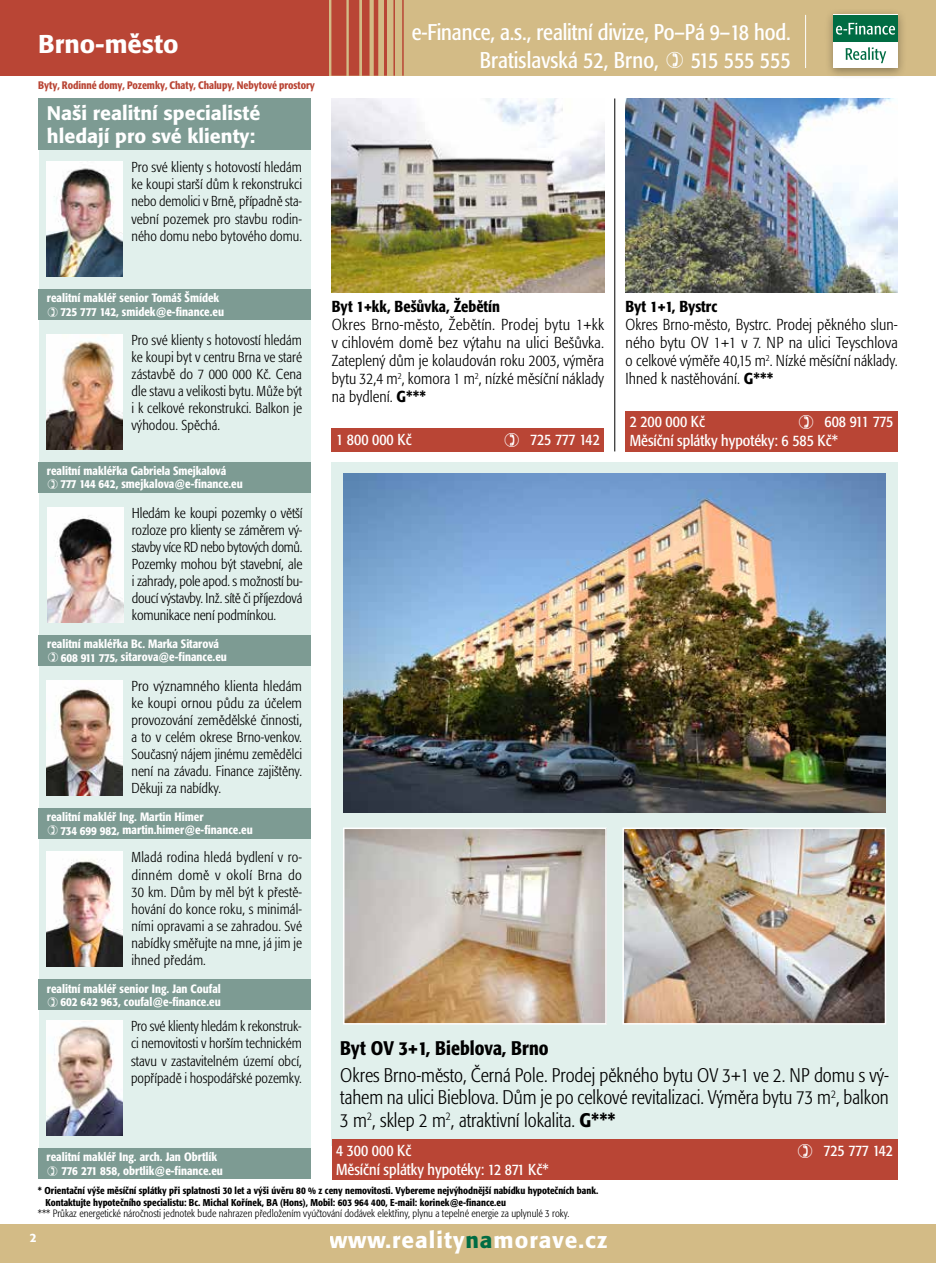
<style>
.page{position:relative;width:936px;height:1263px;background:#fff}
.page>*{position:absolute;margin:0;border:0;box-sizing:border-box;transform-origin:0 0}
.t1{font:500 25.5px "Formata";color:#fff}
.t2{font:condensed 22.5px/28.5px "Formata";letter-spacing:-.005em;color:#fff}
.t3{font:500 22.5px "Formata";letter-spacing:.045em;color:#fff}
.t4{font:300 condensed 19.5px/22.5px "Formata";color:#000;text-align:justify}
.t5{font:500 19.5px/23.4px "Formata";color:#fff}
.t6{font:500 condensed 19.5px "Formata";color:#000}
.t7{font:300 condensed 15.75px/18px "Formata";letter-spacing:.005em;color:#000;text-align:justify}
.t8{font:condensed 15.75px/18.9px "Formata";color:#fff}
.t9{font:500 condensed 15.75px "Formata";color:#000}
.t10{font:condensed 15.75px "Formata";letter-spacing:-.025em;color:#fff}
.t11{font:300 condensed 14.25px/17.1px "Formata";letter-spacing:.005em;color:#000;text-align:justify}
.t12{font:500 condensed 12px/13.5px "Formata";color:#fff}
.t13{font:500 12px "Formata";color:#fff}
.t14{font:500 condensed 10.8px "Formata";letter-spacing:-.005em;color:#b94535}
.t15{font:300 condensed 10.5px "Formata";color:#000}
.t16{font:500 condensed 9.9px/11.9px "Formata";color:#000}
.s1{font-weight:500}
.s2{color:#006c43}
</style>
<div class="page">
<div style="left:39px;top:150px;width:271px;height:1029px;background:#e1f0ec"></div>
<div style="left:38px;top:99px;width:273px;height:51px;background:#7d9b93"></div>
<img style="left:47px;top:680px;width:76px;height:115px">
<div style="left:38px;top:808px;width:272px;height:30px;background:#7d9b93"></div>
<img style="left:47px;top:852px;width:76px;height:115px">
<div style="left:38px;top:979px;width:272px;height:31px;background:#7d9b93"></div>
<div style="left:38px;top:289px;width:272px;height:31px;background:#7d9b93"></div>
<img style="left:47px;top:162px;width:76px;height:115px">
<div style="left:38px;top:462px;width:272px;height:30px;background:#7d9b93"></div>
<img style="left:47px;top:334px;width:76px;height:115px">
<img style="left:47px;top:507px;width:76px;height:115px">
<div style="left:39px;top:635px;width:272px;height:30px;background:#7d9b93"></div>
<div style="left:38px;top:1148px;width:272px;height:31px;background:#7d9b93"></div>
<img style="left:46px;top:1020px;width:77px;height:115px">
<img style="left:332px;top:98px;width:272px;height:194px">
<div style="left:332px;top:428px;width:272px;height:23px;background:#b94535"></div>
<img style="left:625px;top:98px;width:272px;height:194px">
<div style="left:625px;top:411px;width:272px;height:40px;background:#b94535"></div>
<div style="left:331px;top:462px;width:566px;height:684px;background:#e1f0ec"></div>
<div style="left:332px;top:1140px;width:565px;height:40px;background:#b94535"></div>
<img style="left:344px;top:474px;width:541px;height:339px">
<img style="left:346px;top:830px;width:257px;height:191px">
<div style="left:343px;top:827px;width:263px;height:197px;border:2px solid #fff"></div>
<img style="left:625px;top:830px;width:258px;height:191px">
<div style="left:622px;top:827px;width:264px;height:197px;border:2px solid #fff"></div>
<hr style="left:614px;top:98px;width:1px;height:353px;background:#000">
<div style="left:329px;top:1225px;width:606px;height:38px;background:#d3bb86"></div>
<div style="left:0;top:1225px;width:330px;height:38px;background:#d3bb86"></div>
<div style="left:0;top:0;width:395px;height:76px;background:#b94535"></div>
<div style="left:330px;top:0;width:605px;height:76px;background:#d3bb86"></div>
<div style="left:823px;top:8px;width:84px;height:71px;background:#000;opacity:.35"></div>
<div style="left:833px;top:15px;width:64px;height:53px;background:#fff"></div>
<div style="left:833px;top:15px;width:64px;height:26px;background:#006c43"></div>
<svg style="left:836px;top:23px;width:59px;height:12px"></svg>
<svg style="left:845px;top:47px;width:41px;height:16px"></svg>
<hr style="left:805px;top:15px;width:1px;height:53px;background:#fff">
<hr style="left:402px;top:0;width:1px;height:76px;background:#b94535">
<hr style="left:393px;top:0;width:2px;height:76px;background:#b94535">
<hr style="left:384px;top:0;width:3px;height:76px;background:#b94535">
<hr style="left:374px;top:0;width:4px;height:76px;background:#b94535">
<div style="left:362px;top:0;width:7px;height:76px;background:#b94535"></div>
<div style="left:349px;top:0;width:10px;height:76px;background:#b94535"></div>
<div style="left:331px;top:0;width:15px;height:76px;background:#b94535"></div>
<h1 class="t1" style="left:38px;top:28px;width:142px">Brno-město</h1>
<h2 class="t2" style="left:479px;top:18px;width:312px;text-indent:-68px">e-Finance, a.s., realitní divize, Po–Pá 9–18 hod.<br>Bratislavská 52, Brno,</h2>
<h2 class="t2" style="left:690px;top:46px;width:101px">515 555 555</h2>
<p class="t14" style="left:38px;top:79px;width:278px">Byty, Rodinné domy, Pozemky, Chaty, Chalupy, Nebytové prostory</p>
<h3 class="t5" style="left:47px;top:101px;width:215px">Naši realitní specialisté hledají pro své klienty:</h3>
<p class="t11" style="left:131px;top:159px;width:172px">Pro své klienty s hotovostí hledám ke koupi starší dům k rekonstrukci nebo demolici v Brně, případně sta&shy;vební pozemek pro stavbu rodin&shy;ného domu nebo bytového domu.</p>
<p class="t12" style="left:60px;top:291px;width:165px;text-indent:-14px">realitní makléř senior Tomáš Šmídek<br>725 777 142, smidek@e-finance.eu</p>
<p class="t11" style="left:131px;top:331px;width:172px">Pro své klienty s hotovostí hledám ke koupi byt v centru Brna ve staré zástavbě do 7 000 000 Kč. Cena dle stavu a velikosti bytu. Může být i k celkové rekonstrukci. Balkon je výhodou. Spěchá.</p>
<p class="t12" style="left:60px;top:464px;width:184px;text-indent:-14px">realitní makléřka Gabriela Smejkalová<br>777 144 642, smejkalova@e-finance.eu</p>
<p class="t11" style="left:132px;top:504px;width:172px">Hledám ke koupi pozemky o větší rozloze pro klienty se záměrem vý&shy;stavby více RD nebo bytových domů.<br>Pozemky mohou být stavební, ale i zahrady, pole apod. s možností bu&shy;doucí výstavby. Inž. sítě či příjezdová komunikace není podmínkou.</p>
<p class="t12" style="left:61px;top:637px;width:167px;text-indent:-14px">realitní makléřka Bc. Marka Sitarová<br>608 911 775, sitarova@e-finance.eu</p>
<p class="t11" style="left:131px;top:677px;width:172px">Pro významného klienta hledám ke koupi ornou půdu za účelem provozování zemědělské činnosti, a to v celém okrese Brno-venkov.<br>Současný nájem jinému zemědělci není na závadu. Finance zajištěny.<br>Děkuji za nabídky.</p>
<p class="t12" style="left:60px;top:810px;width:194px;text-indent:-14px">realitní makléř Ing. Martin Himer<br>734 699 982, martin.himer@e-finance.eu</p>
<p class="t11" style="left:131px;top:849px;width:172px">Mladá rodina hledá bydlení v ro&shy;dinném domě v okolí Brna do 30 km. Dům by měl být k přestě&shy;hování do konce roku, s minimál&shy;ními opravami a se zahradou. Své nabídky směřujte na mne, já jim je ihned předám.</p>
<p class="t12" style="left:47px;top:981px;width:175px;text-align:right">realitní makléř senior Ing. Jan Coufal<br>602 642 963, coufal@e-finance.eu</p>
<p class="t9" style="left:332px;top:297px;width:170px">Byt 1+kk, Bešůvka, Žebětín</p>
<p class="t7" style="left:332px;top:316px;width:274px">Okres Brno-město, Žebětín. Prodej bytu 1+kk v cihlovém domě bez výtahu na ulici Bešůvka.<br>Zateplený dům je kolaudován roku 2003, výměra bytu 32,4 m<sup>2</sup>, komora 1 m<sup>2</sup>, nízké měsíční náklady na bydlení. <span class="s1">G***</span></p>
<p class="t8" style="left:336px;top:430px;width:77px">1 800 000 Kč</p>
<p class="t10" style="left:530px;top:430px;width:71px">725 777 142</p>
<p class="t9" style="left:625px;top:297px;width:93px">Byt 1+1, Bystrc</p>
<p class="t7" style="left:625px;top:316px;width:274px">Okres Brno-město, Bystrc. Prodej pěkného slun&shy;ného bytu OV 1+1 v 7. NP na ulici Teyschlova o celkové výměře 40,15 m<sup>2</sup>. Nízké měsíční náklady.<br>Ihned k nastěhování. <span class="s1">G***</span></p>
<p class="t8" style="left:629px;top:412px;width:77px">2 200 000 Kč</p>
<p class="t8" style="left:629px;top:412px;width:265px;text-indent:195px">608 911 775<br>Měsíční splátky hypotéky: 6 585 Kč*</p>
<p class="t11" style="left:131px;top:1018px;width:172px">Pro své klienty hledám k rekonstruk&shy;ci nemovitosti v horším technickém stavu v zastavitelném území obcí, popřípadě i hospodářské pozemky.</p>
<h3 class="t6" style="left:340px;top:1036px;width:210px">Byt OV 3+1, Bieblova, Brno</h3>
<h3 class="t4" style="left:340px;top:1064px;width:550px">Okres Brno-město, Černá Pole. Prodej pěkného bytu OV 3+1 ve 2. NP domu s vý&shy;tahem na ulici Bieblova. Dům je po celkové revitalizaci. Výměra bytu 73 m<sup>2</sup>, balkon 3 m<sup>2</sup>, sklep 2 m<sup>2</sup>, atraktivní lokalita. <span class="s1">G***</span></h3>
<p class="t8" style="left:336px;top:1141px;width:77px">4 300 000 Kč</p>
<p class="t10" style="left:823px;top:1141px;width:71px">725 777 142</p>
<p class="t8" style="left:336px;top:1160px;width:214px">Měsíční splátky hypotéky: 12 871 Kč*</p>
<p class="t12" style="left:61px;top:1150px;width:163px;text-indent:-15px">realitní makléř Ing. arch. Jan Obrtlík<br>776 271 858, obrtlik@e-finance.eu</p>
<p class="t16" style="left:45px;top:1184px;width:554px;text-indent:-8px">* Orientační výše měsíční splátky při splatnosti 30 let a výši úvěru 80 % z ceny nemovitosti. Vybereme nejvýhodnější nabídku hypotečních bank.<br>Kontaktujte hypotečního specialistu: Bc. Michal Kořínek, BA (Hons), Mobil: 603 964 400, E-mail: korinek@e-finance.eu</p>
<p class="t15" style="left:38px;top:1208px;width:533px">*** Průkaz energetické náročnosti jednotek bude nahrazen předložením vyúčtování dodávek elektřiny, plynu a tepelné energie za uplynulé 3 roky.</p>
<p class="t13" style="left:30px;top:1230px;width:8px">2</p>
<h2 class="t3" style="left:329px;top:1226px;width:280px">www.reality<span class="s2">na</span>morave.cz</h2>
</div>
